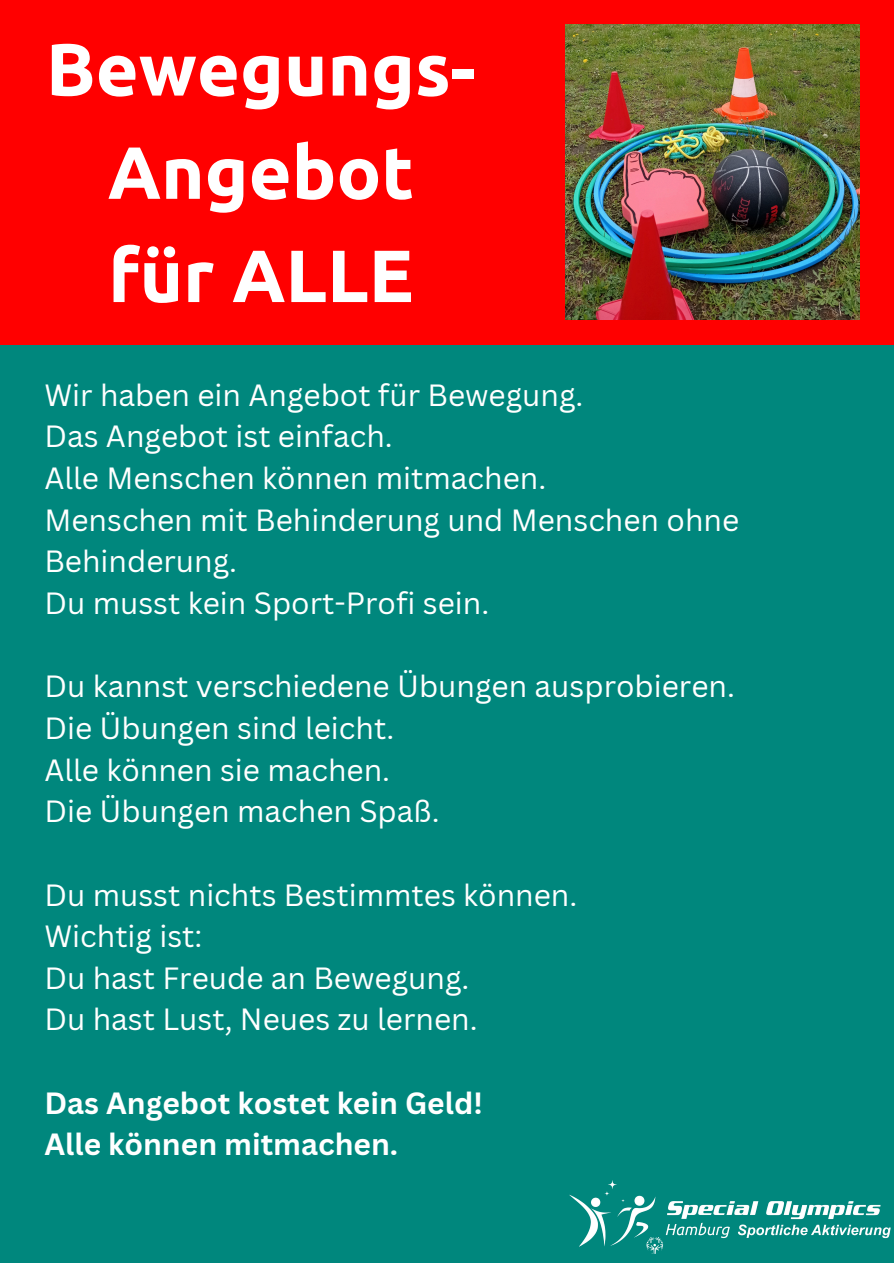
<style>
.page{position:relative;width:894px;height:1264px;background:#fff}
.page>*{position:absolute;margin:0;border:0;box-sizing:border-box;transform-origin:0 0}
.t1{font:700 73.95px/103.2px "Ubuntu";color:#fff;text-align:center}
.t2{font:29.85px/41.7px "Canva Sans";color:#fff}
.t3{font:700 29.85px/41.7px "Canva Sans";color:#fff}
</style>
<div class="page">
<div style="left:0;top:0;width:893px;height:345px;background:#f00"></div>
<div style="left:0;top:345px;width:893px;height:918px;background:#00877d"></div>
<img style="left:565px;top:25px;width:294px;height:295px">
<img style="left:569px;top:1180px;width:322px;height:74px">
<p class="t1" style="left:46px;top:16px;width:431px">Bewegungs-<br>Angebot für ALLE</p>
<h1 class="t2" style="left:44px;top:373px;width:540px">Wir haben ein Angebot für Bewegung.</h1>
<p class="t2" style="left:44px;top:415px;width:350px">Das Angebot ist einfach.</p>
<p class="t2" style="left:44px;top:456px;width:503px">Alle Menschen können mitmachen.</p>
<p class="t2" style="left:44px;top:498px;width:696px">Menschen mit Behinderung und Menschen ohne<br>Behinderung.</p>
<p class="t2" style="left:44px;top:581px;width:446px">Du musst kein Sport-Profi sein.</p>
<p class="t2" style="left:44px;top:665px;width:691px">Du kannst verschiedene Übungen ausprobieren.</p>
<p class="t2" style="left:44px;top:706px;width:351px">Die Übungen sind leicht.</p>
<p class="t2" style="left:44px;top:748px;width:347px">Alle können sie machen.</p>
<p class="t2" style="left:44px;top:789px;width:396px">Die Übungen machen Spaß.</p>
<p class="t2" style="left:44px;top:873px;width:534px">Du musst nichts Bestimmtes können.</p>
<p class="t2" style="left:44px;top:914px;width:159px">Wichtig ist:</p>
<p class="t2" style="left:44px;top:956px;width:426px">Du hast Freude an Bewegung.</p>
<p class="t2" style="left:44px;top:998px;width:434px">Du hast Lust, Neues zu lernen.</p>
<p class="t3" style="left:44px;top:1081px;width:439px">Das Angebot kostet kein Geld!<br>Alle können mitmachen.</p>
</div>
